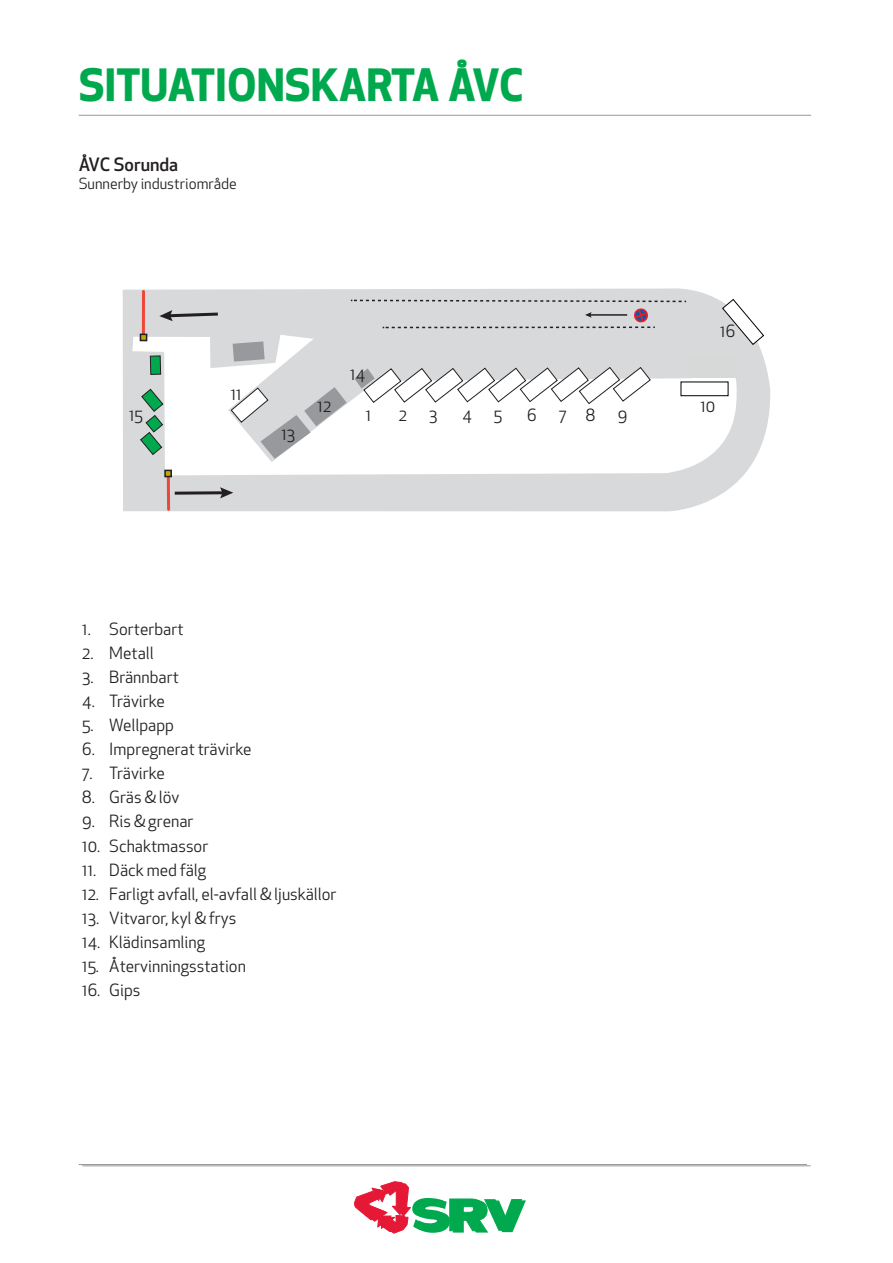
<style>
.page{position:relative;width:893px;height:1263px;background:#fff}
.page>*{position:absolute;margin:0;border:0;box-sizing:border-box;transform-origin:0 0}
.t1{font:700 43.5px "Apex New";color:#00a94e}
.t2{font:500 18px "Apex New";color:#231f20}
.t3{font:16.5px "Apex New";color:#231f20}
.t4{font:15px "Apex New";color:#231f20}
</style>
<div class="page">
<hr style="left:79px;top:1164px;width:728px;height:1px;background:#97999c">
<hr style="left:79px;top:115px;width:732px;height:1px;background:#97999c">
<svg style="left:354px;top:1181px;width:172px;height:52px"></svg>
<hr style="left:82px;top:1165px;width:729px;height:1px;background:#97999c">
<svg style="left:122px;top:288px;width:649px;height:224px;background:#dcdcde"></svg>
<svg style="left:132px;top:335px;width:608px;height:140px"></svg>
<svg style="left:233px;top:341px;width:32px;height:21px"></svg>
<svg style="left:140px;top:388px;width:24px;height:67px;background:#83b69c"></svg>
<svg style="left:150px;top:355px;width:11px;height:20px"></svg>
<hr style="left:142px;top:291px;width:3px;height:46px;background:#ef4637">
<div style="left:140px;top:334px;width:7px;height:7px;background:#beaa01"></div>
<div style="left:140px;top:334px;width:7px;height:7px;border:2px solid #231f20"></div>
<hr style="left:167px;top:473px;width:3px;height:36px;background:#ef4637">
<div style="left:165px;top:470px;width:6px;height:7px;background:#beaa01"></div>
<div style="left:164px;top:470px;width:8px;height:7px;border:2px solid #231f20"></div>
<svg style="left:351px;top:299px;width:335px;height:29px;background:#cdccce"></svg>
<svg style="left:159px;top:310px;width:62px;height:11px"></svg>
<svg style="left:175px;top:491px;width:45px;height:4px"></svg>
<svg style="left:220px;top:487px;width:13px;height:11px"></svg>
<svg style="left:230px;top:387px;width:117px;height:72px"></svg>
<svg style="left:354px;top:366px;width:297px;height:39px"></svg>
<div style="left:687px;top:358px;width:50px;height:20px;background:#d7d9d8"></div>
<div style="left:681px;top:382px;width:47px;height:14px;border:1px solid #000001"></div>
<svg style="left:722px;top:298px;width:42px;height:47px"></svg>
<h1 class="t1" style="left:79px;top:53px;width:446px">SITUATIONSKARTA ÅVC</h1>
<p class="t2" style="left:79px;top:152px;width:101px">ÅVC Sorunda</p>
<p class="t4" style="left:79px;top:174px;width:160px">Sunnerby industriområde</p>
<p class="t3" style="left:129px;top:404px;width:15px">15</p>
<p class="t3" style="left:231px;top:384px;width:12px">11</p>
<p class="t3" style="left:282px;top:424px;width:15px">13</p>
<p class="t3" style="left:318px;top:396px;width:15px">12</p>
<p class="t3" style="left:350px;top:364px;width:16px">14</p>
<p class="t3" style="left:366px;top:404px;width:7px">1</p>
<p class="t3" style="left:399px;top:404px;width:10px">2</p>
<p class="t3" style="left:429px;top:404px;width:10px">3</p>
<p class="t3" style="left:462px;top:404px;width:11px">4</p>
<p class="t3" style="left:494px;top:404px;width:10px">5</p>
<p class="t3" style="left:527px;top:404px;width:11px">6</p>
<p class="t3" style="left:559px;top:404px;width:38px">7 8</p>
<p class="t3" style="left:618px;top:404px;width:11px">9</p>
<p class="t3" style="left:82px;top:619px;width:103px">1. Sorterbart</p>
<p class="t3" style="left:82px;top:643px;width:73px">2. Metall</p>
<p class="t3" style="left:82px;top:667px;width:98px">3. Brännbart</p>
<p class="t3" style="left:82px;top:691px;width:84px">4. Trävirke</p>
<p class="t3" style="left:82px;top:715px;width:93px">5. Wellpapp</p>
<p class="t3" style="left:82px;top:739px;width:171px">6. Impregnerat trävirke</p>
<p class="t3" style="left:82px;top:763px;width:84px">7. Trävirke</p>
<p class="t3" style="left:82px;top:787px;width:99px">8. Gräs &amp; löv</p>
<p class="t3" style="left:82px;top:811px;width:113px">9. Ris &amp; grenar</p>
<p class="t3" style="left:82px;top:835px;width:128px">10. Schaktmassor</p>
<p class="t3" style="left:82px;top:859px;width:126px">11. Däck med fälg</p>
<p class="t3" style="left:82px;top:883px;width:256px">12. Farligt avfall, el-avfall &amp; ljuskällor</p>
<p class="t3" style="left:82px;top:907px;width:156px">13. Vitvaror, kyl &amp; frys</p>
<p class="t3" style="left:82px;top:931px;width:124px">14. Klädinsamling</p>
<p class="t3" style="left:82px;top:955px;width:165px">15. Återvinningsstation</p>
<p class="t3" style="left:82px;top:979px;width:60px">16. Gips</p>
<p class="t3" style="left:720px;top:321px;width:16px">16</p>
<p class="t3" style="left:700px;top:396px;width:16px">10</p>
</div>
